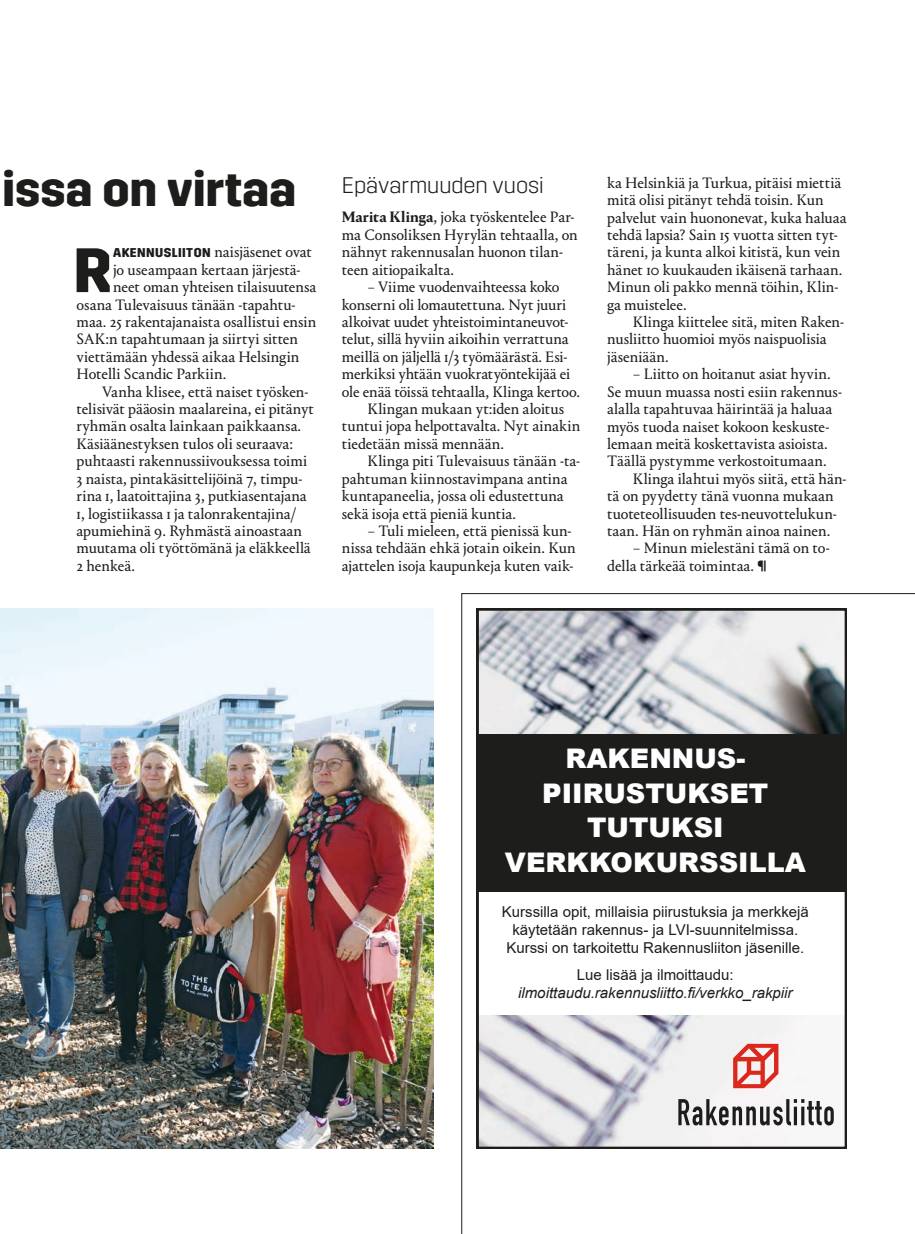
<style>
.page{position:relative;width:915px;height:1234px;background:#fff}
.page>*{position:absolute;margin:0;border:0;box-sizing:border-box;transform-origin:0 0}
.t1{font:700 62.4px "Trim";color:#1d1d1b}
.t2{font:700 48.15px "Trim";color:#1d1d1b}
.t3{font:900 27px/34.5px "Arial";color:#fff;text-align:center}
.t4{font:300 22.5px "Trim";letter-spacing:-.005em;color:#1d1d1b}
.t5{font:15.75px/17.4px "Portrait Text";letter-spacing:-.005em;color:#1d1d1b}
.t6{font:15px/18px "Arial";color:#1d1d1b;text-align:center}
.t7{font:italic 15px "Arial";color:#1d1d1b}
.s1{font-family:"Trim";font-weight:700;font-size:12.75px}
.s2{font-family:"Portrait";font-weight:700}
.s3{font-family:"Trim";font-weight:600;font-size:13.5px}
</style>
<div class="page">
<svg style="left:461px;top:593px;width:453px;height:640px"></svg>
<img style="left:0;top:608px;width:434px;height:540px">
<img style="left:480px;top:612px;width:362px;height:532px">
<div style="left:480px;top:733px;width:362px;height:159px;background:#1d1d1b"></div>
<svg style="left:678px;top:1098px;width:155px;height:27px"></svg>
<svg style="left:733px;top:1043px;width:45px;height:44px"></svg>
<div style="left:476px;top:892px;width:370px;height:122px;background:#fff"></div>
<div style="left:476px;top:608px;width:370px;height:540px;border:3px solid #1d1d1b"></div>
<h2 class="t2" style="left:2px;top:162px;width:295px">issa on virtaa</h2>
<h1 class="t1" style="left:73px;top:235px;width:40px">R</h1>
<p class="t5" style="left:113px;top:243px;width:200px"><span class="s1">AKENNUSLIITON</span> naisjäsenet ovat</p>
<p class="t5" style="left:113px;top:260px;width:189px">jo useampaan kertaan järjestä-</p>
<p class="t5" style="left:113px;top:277px;width:205px">neet oman yhteisen tilaisuutensa</p>
<p class="t5" style="left:77px;top:295px;width:221px">osana Tulevaisuus tänään -tapahtu-</p>
<p class="t5" style="left:77px;top:312px;width:241px">maa. 25 rakentajanaista osallistui ensin</p>
<p class="t5" style="left:77px;top:330px;width:223px">SAK:n tapahtumaan ja siirtyi sitten</p>
<p class="t5" style="left:77px;top:347px;width:224px">viettämään yhdessä aikaa Helsingin</p>
<p class="t5" style="left:77px;top:364px;width:151px">Hotelli Scandic Parkiin.</p>
<p class="t5" style="left:102px;top:382px;width:208px">Vanha klisee, että naiset työsken-</p>
<p class="t5" style="left:77px;top:399px;width:239px">telisivät pääosin maalareina, ei pitänyt</p>
<p class="t5" style="left:77px;top:417px;width:226px">ryhmän osalta lainkaan paikkaansa.</p>
<p class="t5" style="left:77px;top:434px;width:218px">Käsiäänestyksen tulos oli seuraava:</p>
<p class="t5" style="left:77px;top:451px;width:232px">puhtaasti rakennussiivouksessa toimi</p>
<p class="t5" style="left:77px;top:469px;width:227px">3 naista, pintakäsittelijöinä 7, timpu-</p>
<p class="t5" style="left:77px;top:486px;width:231px">rina 1, laatoittajina 3, putkiasentajana</p>
<p class="t5" style="left:77px;top:504px;width:221px">1, logistiikassa 1 ja talonrakentajina/</p>
<p class="t5" style="left:77px;top:521px;width:227px">apumiehinä 9. Ryhmästä ainoastaan</p>
<p class="t5" style="left:77px;top:538px;width:235px">muutama oli työttömänä ja eläkkeellä</p>
<p class="t5" style="left:77px;top:556px;width:60px">2 henkeä.</p>
<h3 class="t4" style="left:342px;top:173px;width:203px">Epävarmuuden vuosi</h3>
<p class="t5" style="left:342px;top:208px;width:237px"><span class="s2">Marita Klinga</span>, joka työskentelee Par&shy;ma Consoliksen Hyrylän tehtaalla, on nähnyt rakennusalan huonon tilan&shy;teen aitiopaikalta.</p>
<p class="t5" style="left:367px;top:277px;width:193px">– Viime vuodenvaihteessa koko</p>
<p class="t5" style="left:342px;top:295px;width:226px">konserni oli lomautettuna. Nyt juuri</p>
<p class="t5" style="left:342px;top:312px;width:228px">alkoivat uudet yhteistoimintaneuvot-</p>
<p class="t5" style="left:342px;top:330px;width:228px">telut, sillä hyviin aikoihin verrattuna</p>
<p class="t5" style="left:342px;top:347px;width:227px">meillä on jäljellä 1/3 työmäärästä. Esi-</p>
<p class="t5" style="left:342px;top:364px;width:230px">merkiksi yhtään vuokratyöntekijää ei</p>
<p class="t5" style="left:342px;top:382px;width:240px">ole enää töissä tehtaalla, Klinga kertoo.</p>
<p class="t5" style="left:367px;top:399px;width:198px">Klingan mukaan yt:iden aloitus</p>
<p class="t5" style="left:342px;top:417px;width:240px">tuntui jopa helpottavalta. Nyt ainakin</p>
<p class="t5" style="left:342px;top:434px;width:163px">tiedetään missä mennään.</p>
<p class="t5" style="left:367px;top:451px;width:214px">Klinga piti Tulevaisuus tänään -ta-</p>
<p class="t5" style="left:342px;top:469px;width:227px">pahtuman kiinnostavimpana antina</p>
<p class="t5" style="left:342px;top:486px;width:223px">kuntapaneelia, jossa oli edustettuna</p>
<p class="t5" style="left:342px;top:504px;width:175px">sekä isoja että pieniä kuntia.</p>
<p class="t5" style="left:342px;top:521px;width:235px;text-indent:26px">– Tuli mieleen, että pienissä kun&shy;nissa tehdään ehkä jotain oikein. Kun ajattelen isoja kaupunkeja kuten vaik-</p>
<p class="t5" style="left:607px;top:173px;width:241px">ka Helsinkiä ja Turkua, pitäisi miettiä mitä olisi pitänyt tehdä toisin. Kun palvelut vain huononevat, kuka haluaa tehdä lapsia? Sain 15 vuotta sitten tyt&shy;täreni, ja kunta alkoi kitistä, kun vein hänet 10 kuukauden ikäisenä tarhaan.<br>Minun oli pakko mennä töihin, Klin&shy;ga muistelee.</p>
<p class="t5" style="left:607px;top:312px;width:238px;text-indent:25px">Klinga kiittelee sitä, miten Raken&shy;nusliitto huomioi myös naispuolisia jäseniään.</p>
<p class="t5" style="left:632px;top:364px;width:199px">– Liitto on hoitanut asiat hyvin.</p>
<p class="t5" style="left:607px;top:382px;width:237px">Se muun muassa nosti esiin rakennus-</p>
<p class="t5" style="left:607px;top:399px;width:226px">alalla tapahtuvaa häirintää ja haluaa</p>
<p class="t5" style="left:607px;top:417px;width:224px">myös tuoda naiset kokoon keskuste-</p>
<p class="t5" style="left:607px;top:434px;width:222px">lemaan meitä koskettavista asioista.</p>
<p class="t5" style="left:607px;top:451px;width:221px">Täällä pystymme verkostoitumaan.</p>
<p class="t5" style="left:632px;top:469px;width:216px">Klinga ilahtui myös siitä, että hän-</p>
<p class="t5" style="left:607px;top:486px;width:228px">tä on pyydetty tänä vuonna mukaan</p>
<p class="t5" style="left:607px;top:504px;width:231px">tuoteteollisuuden tes-neuvottelukun-</p>
<p class="t5" style="left:607px;top:521px;width:224px">taan. Hän on ryhmän ainoa nainen.</p>
<p class="t5" style="left:607px;top:538px;width:224px;text-indent:25px">– Minun mielestäni tämä on to&shy;della tärkeää toimintaa. <span class="s3">¶</span></p>
<h3 class="t3" style="left:505px;top:740px;width:302px">RAKENNUS-<br>PIIRUSTUKSET<br>TUTUKSI<br>VERKKOKURSSILLA</h3>
<p class="t6" style="left:501px;top:902px;width:308px">Kurssilla opit, millaisia piirustuksia ja merkkejä käytetään rakennus- ja LVI-suunnitelmissa.<br>Kurssi on tarkoitettu Rakennusliiton jäsenille.</p>
<p class="t6" style="left:576px;top:965px;width:158px">Lue lisää ja ilmoittaudu:</p>
<p class="t7" style="left:518px;top:982px;width:276px">ilmoittaudu.rakennusliitto.fi/verkko_rakpiir</p>
</div>
